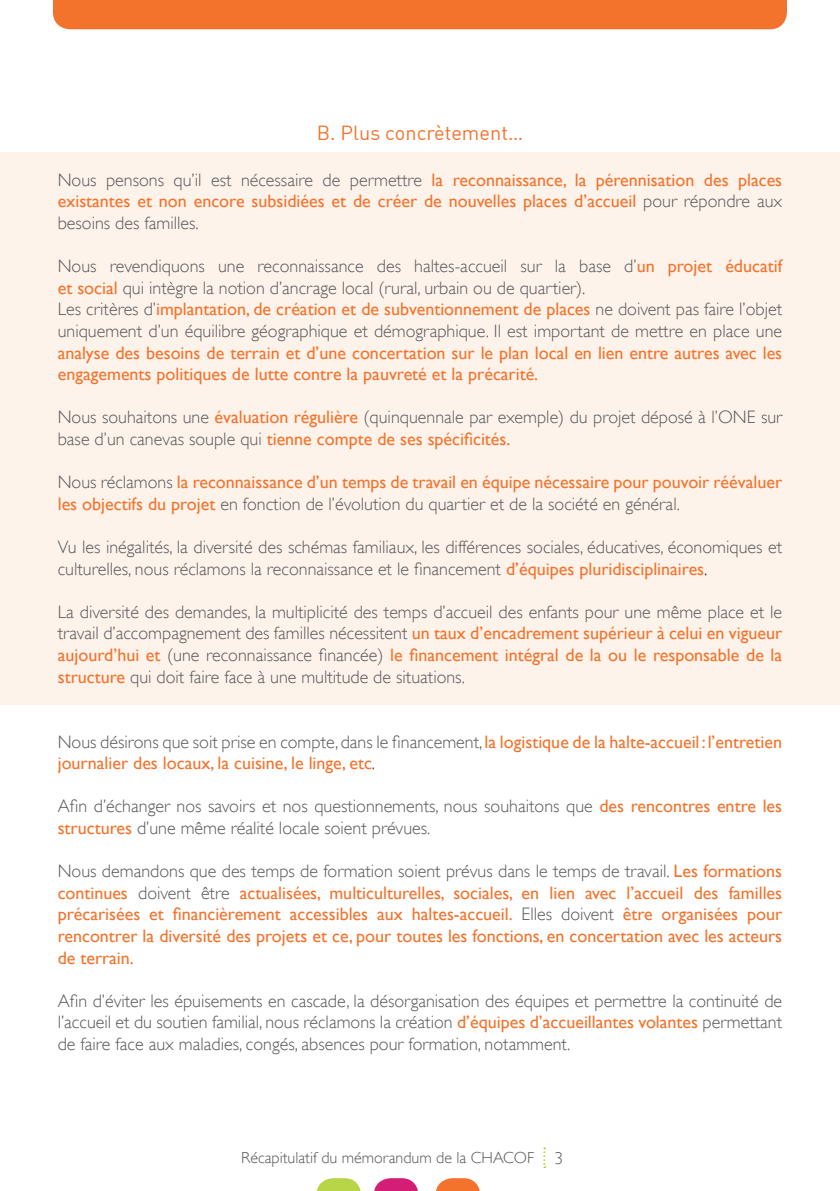
<style>
.page{position:relative;width:840px;height:1191px;background:#fff}
.page>*{position:absolute;margin:0;border:0;box-sizing:border-box;transform-origin:0 0}
.t1{font:20px "DIN Regular Alternate";color:#f3732c}
.t2{font:300 18px/21.6px "Gill Sans";color:#57585a}
.t3{font:18px/21.6px "Gill Sans";color:#f3732c}
.t4{font:300 16px "Gill Sans";color:#57585a}
.s1{font-weight:300;color:#57585a}
.s2{font-weight:400;color:#f3732c}
.s3{color:#231f20}
.s4{font-weight:300;color:#231f20}
.s5{font-size:17.2px}
</style>
<div class="page">
<svg style="left:543px;top:1147px;width:2px;height:21px"></svg>
<div style="left:53px;top:0;width:733px;height:29px;background:#f3732c"></div>
<svg style="left:316px;top:1178px;width:45px;height:13px"></svg>
<svg style="left:374px;top:1178px;width:44px;height:13px"></svg>
<svg style="left:436px;top:1178px;width:44px;height:13px"></svg>
<div style="left:0;top:152px;width:839px;height:552px;background:#fef3eb"></div>
<p class="t1" style="left:316px;top:120px;width:208px">B. Plus concrètement…</p>
<p class="t3" style="left:58px;top:169px;width:725px;text-align:justify"><span class="s1">Nous pensons qu’il est nécessaire de permettre</span> la reconnaissance, la pérennisation des places existantes et non encore subsidiées et de créer de nouvelles places d’accueil <span class="s1">pour répondre aux besoins des familles.</span></p>
<p class="t2" style="left:58px;top:255px;width:725px">Nous revendiquons une reconnaissance des haltes-accueil sur la base d’<span class="s2">un projet éducatif et social</span> qui intègre la notion d’ancrage local (rural, urbain ou de quartier).<br>Les critères d’<span class="s2">implantation, de création et de subventionnement de places</span> ne doivent pas faire l’objet uniquement d’un équilibre géographique et démographique. Il est important de mettre en place une</p>
<p class="t3" style="left:58px;top:341px;width:725px">analyse des besoins de terrain et d’une concertation sur le plan local en lien entre autres avec les engagements politiques de lutte contre la pauvreté et la précarité.</p>
<p class="t2" style="left:58px;top:406px;width:725px">Nous souhaitons une <span class="s2">évaluation régulière</span> (quinquennale par exemple) du projet déposé à l’ONE sur base d’un canevas souple qui <span class="s2">tienne compte de ses spécificités.</span></p>
<p class="t3" style="left:58px;top:471px;width:725px"><span class="s1">Nous réclamons</span> la reconnaissance d’un temps de travail en équipe nécessaire pour pouvoir réévaluer les objectifs du projet <span class="s1">en fonction de l’évolution du quartier et de la société en général.</span></p>
<p class="t2" style="left:58px;top:536px;width:725px">Vu les inégalités, la diversité des schémas familiaux, les différences sociales, éducatives, économiques et culturelles, nous réclamons la reconnaissance et le financement <span class="s2">d’équipes pluridisciplinaires</span><span class="s3">.</span></p>
<p class="t2" style="left:58px;top:601px;width:725px;text-align:justify">La diversité des demandes, la multiplicité des temps d’accueil des enfants pour une même place et le travail d’accompagnement des familles nécessitent <span class="s2">un taux d’encadrement supérieur à celui en vigueur aujourd’hui et</span> (une reconnaissance financée) <span class="s2">le financement intégral de la ou le responsable de la structure</span> qui doit faire face à une multitude de situations.</p>
<p class="t3" style="left:58px;top:730px;width:725px"><span class="s1">Nous désirons que soit prise en compte, dans le financement,</span> la logistique de la halte-accueil : l’entretien journalier des locaux, la cuisine, le linge, etc<span class="s4">.</span></p>
<p class="t2" style="left:58px;top:795px;width:725px">Afin d’échanger nos savoirs et nos questionnements, nous souhaitons que <span class="s2">des rencontres entre les structures</span> d’une même réalité locale soient prévues.</p>
<p class="t3" style="left:58px;top:860px;width:725px;text-align:justify"><span class="s1">Nous demandons que des temps de formation soient prévus dans le temps de travail.</span> Les formations continues <span class="s1">doivent être</span> actualisées, multiculturelles, sociales, en lien avec l’accueil des familles précarisées et financièrement accessibles aux haltes-accueil. <span class="s1">Elles doivent</span> être organisées pour rencontrer la diversité des projets et ce, pour toutes les fonctions, en concertation avec les acteurs de terrain.</p>
<p class="t2" style="left:58px;top:990px;width:725px;text-align:justify">Afin d’éviter les épuisements en cascade, la désorganisation des équipes et permettre la continuité de l’accueil et du soutien familial, nous réclamons la création <span class="s2">d’équipes d’accueillantes volantes</span> permettant de faire face aux maladies, congés, absences pour formation, notamment.</p>
<p class="t4" style="left:241px;top:1148px;width:323px">Récapitulatif du mémorandum de la CHACOF <span class="s5">3</span></p>
</div>
